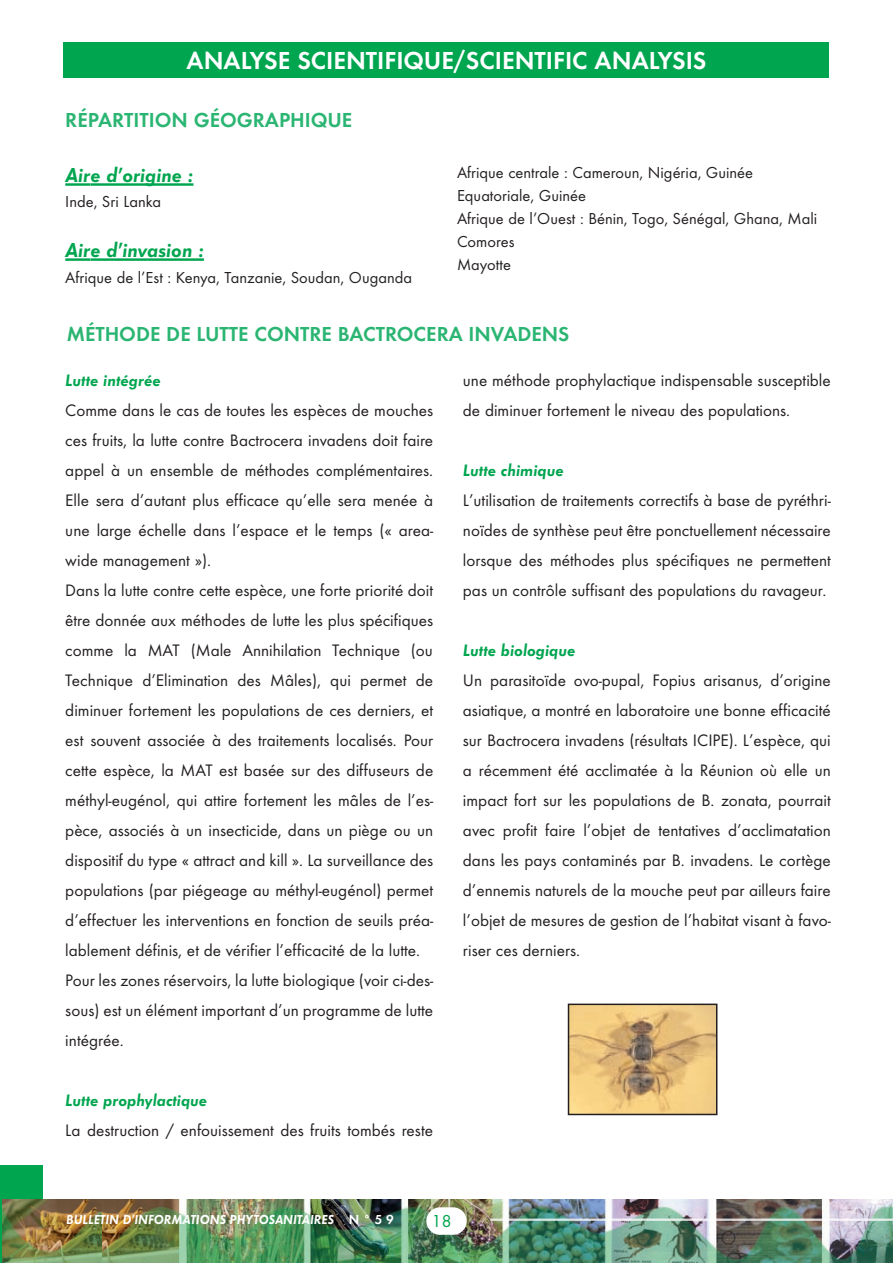
<style>
.page{position:relative;width:893px;height:1263px;background:#fff}
.page>*{position:absolute;margin:0;border:0;box-sizing:border-box;transform-origin:0 0}
.t1{font:700 25.5px "Function";color:#fff}
.t2{font:700 21px "Function";color:#2bb572}
.t3{font:italic 700 21px "Function";color:#00a54f}
.t4{font:18px "Function";color:#00a54f}
.t5{font:17.25px/30px "Function";color:#231f20}
.t6{font:italic 700 17.25px "Function";color:#00a54f}
.t7{font:16.5px/23px "Function";color:#231f20}
.t8{font:italic 700 13.5px "Function";color:#fff}
.s1{font-style:normal}
</style>
<div class="page">
<div style="left:0;top:1165px;width:43px;height:98px;background:#00a54f"></div>
<img style="left:101px;top:1199px;width:792px;height:64px">
<img style="left:2px;top:1199px;width:99px;height:64px">
<hr style="left:491px;top:1220px;width:402px;height:1px;background:#fff">
<hr style="left:491px;top:1219px;width:402px;height:1px;background:#fff">
<div style="left:426px;top:1207px;width:41px;height:28px;background:#fff;border-radius:14px"></div>
<div style="left:64px;top:43px;width:765px;height:35px;background:#00a54f"></div>
<hr style="left:65px;top:183px;width:25px;height:3px;background:#00a54f">
<hr style="left:90px;top:183px;width:103px;height:3px;background:#00a54f">
<hr style="left:65px;top:258px;width:25px;height:3px;background:#00a54f">
<hr style="left:90px;top:258px;width:48px;height:3px;background:#00a54f">
<svg style="left:138px;top:258px;width:9px;height:3px"></svg>
<hr style="left:147px;top:258px;width:57px;height:3px;background:#00a54f">
<img style="left:571px;top:1006px;width:143px;height:106px">
<div style="left:568px;top:1003px;width:149px;height:112px;border:2px solid #231f20"></div>
<h1 class="t1" style="left:187px;top:45px;width:521px">ANALYSE SCIENTIFIQUE/SCIENTIFIC ANALYSIS</h1>
<p class="t2" style="left:65px;top:108px;width:289px">RÉPARTITION GÉOGRAPHIQUE</p>
<p class="t3" style="left:65px;top:163px;width:130px">Aire d’origine :</p>
<p class="t7" style="left:65px;top:191px;width:97px">Inde, Sri Lanka</p>
<p class="t3" style="left:65px;top:238px;width:140px">Aire d’invasion :</p>
<p class="t7" style="left:65px;top:266px;width:348px">Afrique de l’Est : Kenya, Tanzanie, Soudan, Ouganda</p>
<p class="t7" style="left:457px;top:161px;width:362px">Afrique centrale : Cameroun, Nigéria, Guinée<br>Equatoriale, Guinée<br>Afrique de l’Ouest : Bénin, Togo, Sénégal, Ghana, Mali<br>Comores<br>Mayotte</p>
<p class="t2" style="left:67px;top:322px;width:504px">MÉTHODE DE LUTTE CONTRE BACTROCERA INVADENS</p>
<p class="t6" style="left:65px;top:370px;width:97px">Lutte intégrée</p>
<p class="t5" style="left:65px;top:395px;width:369px">Comme dans le cas de toutes les espèces de mouches ces fruits, la lutte contre Bactrocera invadens doit faire appel à un ensemble de méthodes complémentaires.<br>Elle sera d’autant plus efficace qu’elle sera menée à une large échelle dans l’espace et le temps (« area&shy;wide management »).<br>Dans la lutte contre cette espèce, une forte priorité doit être donnée aux méthodes de lutte les plus spécifiques comme la MAT (Male Annihilation Technique (ou Technique d’Elimination des Mâles), qui permet de diminuer fortement les populations de ces derniers, et est souvent associée à des traitements localisés. Pour cette espèce, la MAT est basée sur des diffuseurs de méthyl-eugénol, qui attire fortement les mâles de l’es&shy;pèce, associés à un insecticide, dans un piège ou un dispositif du type « attract and kill ». La surveillance des populations (par piégeage au méthyl-eugénol) permet d’effectuer les interventions en fonction de seuils préa&shy;lablement définis, et de vérifier l’efficacité de la lutte.<br>Pour les zones réservoirs, la lutte biologique (voir ci-des&shy;sous) est un élément important d’un programme de lutte intégrée.</p>
<p class="t5" style="left:463px;top:365px;width:369px">une méthode prophylactique indispensable susceptible de diminuer fortement le niveau des populations.</p>
<p class="t6" style="left:463px;top:460px;width:102px">Lutte chimique</p>
<p class="t5" style="left:463px;top:485px;width:369px;text-align:justify">L’utilisation de traitements correctifs à base de pyréthri&shy;noïdes de synthèse peut être ponctuellement nécessaire lorsque des méthodes plus spécifiques ne permettent pas un contrôle suffisant des populations du ravageur.</p>
<p class="t6" style="left:463px;top:640px;width:114px">Lutte biologique</p>
<p class="t5" style="left:463px;top:665px;width:369px;text-align:justify">Un parasitoïde ovo-pupal, Fopius arisanus, d’origine asiatique, a montré en laboratoire une bonne efficacité sur Bactrocera invadens (résultats ICIPE). L’espèce, qui a récemment été acclimatée à la Réunion où elle un impact fort sur les populations de B. zonata, pourrait avec profit faire l’objet de tentatives d’acclimatation dans les pays contaminés par B. invadens. Le cortège d’ennemis naturels de la mouche peut par ailleurs faire l’objet de mesures de gestion de l’habitat visant à favo&shy;riser ces derniers.</p>
<p class="t6" style="left:65px;top:1090px;width:143px">Lutte prophylactique</p>
<p class="t5" style="left:65px;top:1115px;width:369px">La destruction / enfouissement des fruits tombés reste</p>
<p class="t8" style="left:66px;top:1212px;width:329px">BULLETIN D’INFORMATIONS PHYTOSANITAIRES <span class="s1">N ° 5 9</span></p>
<p class="t4" style="left:431px;top:1211px;width:22px">18</p>
</div>
